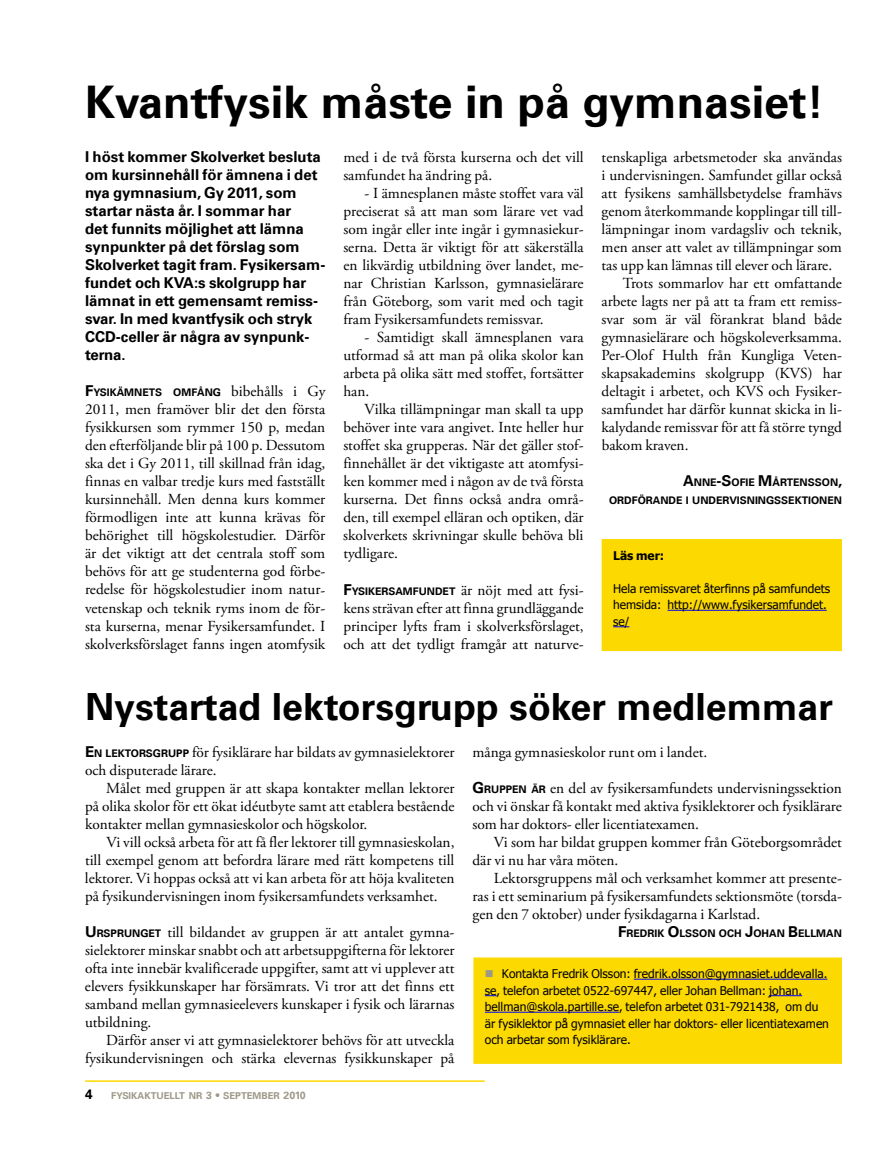
<style>
.page{position:relative;width:893px;height:1149px;background:#fff}
.page>*{position:absolute;margin:0;border:0;box-sizing:border-box;transform-origin:0 0}
.t1{font:700 45px "Univers LT";color:#000}
.t2{font:700 37.5px "Univers LT";color:#000}
.t3{font:15.3px/18px "Adobe Garamond Pro";color:#000;text-align:justify}
.t4{font:700 15px/18px "Univers LT";color:#000}
.t5{font:12px/16.5px "Tahoma";color:#000}
.t6{font:700 12px "Tahoma";color:#000}
.t7{font:12px "Wingdings";color:#9c9988}
.t8{font:700 10.5px/18px "Univers LT";color:#000;text-align:right}
.t9{font:700 9.45px "Univers LT";color:#9c9988}
.s1{font-size:15px}
.s2{font-family:"Univers LT";font-weight:700;font-size:15px}
.s3{font-family:"Univers LT";font-weight:700;font-size:10.5px}
.s4{font-family:"Adobe Garamond Pro";font-weight:400;font-size:15.3px}
.s5{font-size:10.5px}
</style>
<div class="page">
<hr style="left:85px;top:1079px;width:400px;height:2px;background:#fcd900">
<div style="left:603px;top:540px;width:237px;height:109px;background:#fcd900"></div>
<hr style="left:667px;top:609px;width:160px;height:1px;background:#00f">
<svg style="left:613px;top:626px;width:16px;height:1px"></svg>
<div style="left:602px;top:539px;width:240px;height:112px;border:3px solid #fcd900"></div>
<div style="left:475px;top:958px;width:365px;height:103px;background:#fcd900"></div>
<hr style="left:634px;top:978px;width:193px;height:1px;background:#00f">
<hr style="left:769px;top:994px;width:33px;height:1px;background:#00f">
<hr style="left:485px;top:1011px;width:134px;height:1px;background:#00f">
<div style="left:473px;top:957px;width:369px;height:106px;border:3px solid #fcd900"></div>
<h1 class="t1" style="left:85px;top:75px;width:741px">Kvantfysik måste in på gymnasiet!</h1>
<p class="t4" style="left:85px;top:148px;width:242px">I höst kommer Skolverket besluta om kursinnehåll för ämnena i det nya gymnasium, Gy 2011, som startar nästa år. I sommar har<br>det funnits möjlighet att lämna synpunkter på det förslag som<br>Skolverket tagit fram. Fysikersam&shy;fundet och KVA:s skolgrupp har lämnat in ett gemensamt remis - svar. In med kvantfysik och stryk<br>CCD-celler är några av synpunk&shy;terna.</p>
<p class="t3" style="left:343px;top:149px;width:242px">med i de två första kurserna och det vill samfundet ha ändring på.</p>
<p class="t3" style="left:602px;top:149px;width:242px">tenskapliga arbetsmetoder ska användas</p>
<p class="t3" style="left:602px;top:167px;width:242px">i undervisningen. Samfundet gillar också</p>
<p class="t3" style="left:602px;top:185px;width:242px">att fysikens samhällsbetydelse framhävs</p>
<p class="t3" style="left:602px;top:203px;width:242px">genom återkommande kopplingar till til -</p>
<p class="t3" style="left:602px;top:221px;width:242px">lämpningar inom vardagsliv och teknik,</p>
<p class="t3" style="left:602px;top:239px;width:242px">men anser att valet av tillämpningar som</p>
<p class="t3" style="left:602px;top:257px;width:232px">tas upp kan lämnas till elever och lärare.</p>
<p class="t3" style="left:623px;top:275px;width:221px">Trots sommarlov har ett omfattande</p>
<p class="t3" style="left:602px;top:293px;width:242px">arbete lagts ner på att ta fram ett remis -</p>
<p class="t3" style="left:602px;top:311px;width:242px">svar som är väl förankrat bland både</p>
<p class="t3" style="left:602px;top:329px;width:242px">gymnasielärare och högskoleverksamma.</p>
<p class="t3" style="left:602px;top:347px;width:242px">Per-Olof Hulth från Kungliga Veten-</p>
<p class="t3" style="left:602px;top:365px;width:242px">skapsakademins skolgrupp (KVS) har</p>
<p class="t3" style="left:602px;top:383px;width:242px">deltagit i arbetet, och KVS och Fysiker-</p>
<p class="t3" style="left:602px;top:401px;width:242px">samfundet har därför kunnat skicka in li-</p>
<p class="t3" style="left:602px;top:419px;width:242px">kalydande remissvar för att få större tyngd</p>
<p class="t3" style="left:602px;top:437px;width:88px">bakom kraven.</p>
<p class="t8" style="left:609px;top:473px;width:235px"><span class="s1">A</span>nne<span class="s1">-S</span>ofie <span class="s1">M</span>årtensson<span class="s1">, </span>ordförande i undervisningssektionen</p>
<p class="t3" style="left:343px;top:185px;width:242px;text-indent:21px">- I ämnesplanen måste stoffet vara väl preciserat så att man som lärare vet vad som ingår eller inte ingår i gymnasiekur&shy;serna. Detta är viktigt för att säkerställa en likvärdig utbildning över landet, me&shy;nar Christian Karlsson, gymnasielärare från Göteborg, som varit med och tagit fram Fysikersamfundets remissvar.</p>
<p class="t3" style="left:343px;top:329px;width:242px;text-indent:21px">- Samtidigt skall ämnesplanen vara utformad så att man på olika skolor kan arbeta på olika sätt med stoffet, fortsätter han.</p>
<p class="t3" style="left:343px;top:401px;width:242px;text-indent:21px">Vilka tillämpningar man skall ta upp behöver inte vara angivet. Inte heller hur stoffet ska grupperas. När det gäller stof&shy;finnehållet är det viktigaste att atomfysi&shy;ken kommer med i någon av de två första kurserna. Det finns också andra områ&shy;den, till exempel elläran och optiken, där skolverkets skrivningar skulle behöva bli tydligare.</p>
<p class="t3" style="left:343px;top:581px;width:242px"><span class="s2">F</span><span class="s3">ysikersamfundet</span> är nöjt med att fysi&shy;kens strävan efter att finna grundläggande principer lyfts fram i skolverksförslaget, och att det tydligt framgår att naturve-</p>
<p class="t8" style="left:85px;top:383px;width:242px"><span class="s1">F</span>ysikämnets omfång <span class="s4">bibehålls i Gy</span></p>
<p class="t3" style="left:85px;top:401px;width:242px">2011, men framöver blir det den första fysikkursen som rymmer 150 p, medan den efterföljande blir på 100 p. Dessutom ska det i Gy 2011, till skillnad från idag, finnas en valbar tredje kurs med fastställt kursinnehåll. Men denna kurs kommer förmodligen inte att kunna krävas för behörighet till högskolestudier. Därför är det viktigt att det centrala stoff som behövs för att ge studenterna god förbe&shy;redelse för högskolestudier inom natur&shy;vetenskap och teknik ryms inom de för&shy;sta kurserna, menar Fysikersamfundet. I skolverksförslaget fanns ingen atomfysik</p>
<p class="t6" style="left:613px;top:546px;width:53px">Läs mer:</p>
<p class="t5" style="left:613px;top:579px;width:218px">Hela remissvaret återfinns på samfundets hemsida: http://www.fysikersamfundet. se/</p>
<h2 class="t2" style="left:85px;top:684px;width:749px">Nystartad lektorsgrupp söker medlemmar</h2>
<p class="t3" style="left:85px;top:743px;width:371px"><span class="s2">E</span> <span class="s3">n lektorsgrupp</span> för fysiklärare har bildats av gymnasielektorer och disputerade lärare.</p>
<p class="t3" style="left:85px;top:779px;width:371px;text-indent:21px">Målet med gruppen är att skapa kontakter mellan lektorer på olika skolor för ett ökat idéutbyte samt att etablera bestående kontakter mellan gymnasieskolor och högskolor.</p>
<p class="t3" style="left:85px;top:833px;width:371px;text-indent:21px">Vi vill också arbeta för att få fler lektorer till gymnasieskolan, till exempel genom att befordra lärare med rätt kompetens till lektorer. Vi hoppas också att vi kan arbeta för att höja kvaliteten på fysikundervisningen inom fysikersamfundets verksamhet.</p>
<p class="t3" style="left:85px;top:923px;width:371px"><span class="s2">U</span> <span class="s3">rsprunget</span> till bildandet av gruppen är att antalet gymna&shy;sielektorer minskar snabbt och att arbetsuppgifterna för lektorer ofta inte innebär kvalificerade uppgifter, samt att vi upplever att elevers fysikkunskaper har försämrats. Vi tror att det finns ett samband mellan gymnasieelevers kunskaper i fysik och lärarnas utbildning.</p>
<p class="t3" style="left:85px;top:1031px;width:371px;text-align:right">Därför anser vi att gymnasielektorer behövs för att utveckla fysikundervisningen och stärka elevernas fysikkunskaper på</p>
<p class="t9" style="left:111px;top:1089px;width:196px">fysikaktuellt nr <span class="s5">3 •</span> september <span class="s5">2010</span></p>
<p class="t3" style="left:472px;top:743px;width:236px">många gymnasieskolor runt om i landet.</p>
<p class="t3" style="left:472px;top:779px;width:371px"><span class="s2">G</span><span class="s3">ruppen är</span> en del av fysikersamfundets undervisningssektion och vi önskar få kontakt med aktiva fysiklektorer och fysiklärare som har doktors- eller licentiatexamen.</p>
<p class="t3" style="left:472px;top:833px;width:371px;text-indent:21px">Vi som har bildat gruppen kommer från Göteborgsområdet där vi nu har våra möten.</p>
<p class="t3" style="left:472px;top:869px;width:371px;text-indent:21px">Lektorsgruppens mål och verksamhet kommer att presente&shy;ras i ett seminarium på fysikersamfundets sektionsmöte (torsda&shy;gen den 7 oktober) under fysikdagarna i Karlstad.</p>
<p class="t8" style="left:618px;top:923px;width:225px"><span class="s1">F</span>redrik <span class="s1">O</span>lsson och <span class="s1">J</span>ohan <span class="s1">B</span> ellman</p>
<p class="t5" style="left:485px;top:964px;width:346px;text-indent:17px">Kontakta Fredrik Olsson: fredrik.olsson@gymnasiet.uddevalla. se, telefon arbetet 0522-697447, eller Johan Bellman: johan. bellman@skola.partille.se, telefon arbetet 031-7921438, om du är fysiklektor på gymnasiet eller har doktors- eller licentiatexamen och arbetar som fysiklärare.</p>
<p class="t7" style="left:485px;top:967px;width:10px">■</p>
</div>
